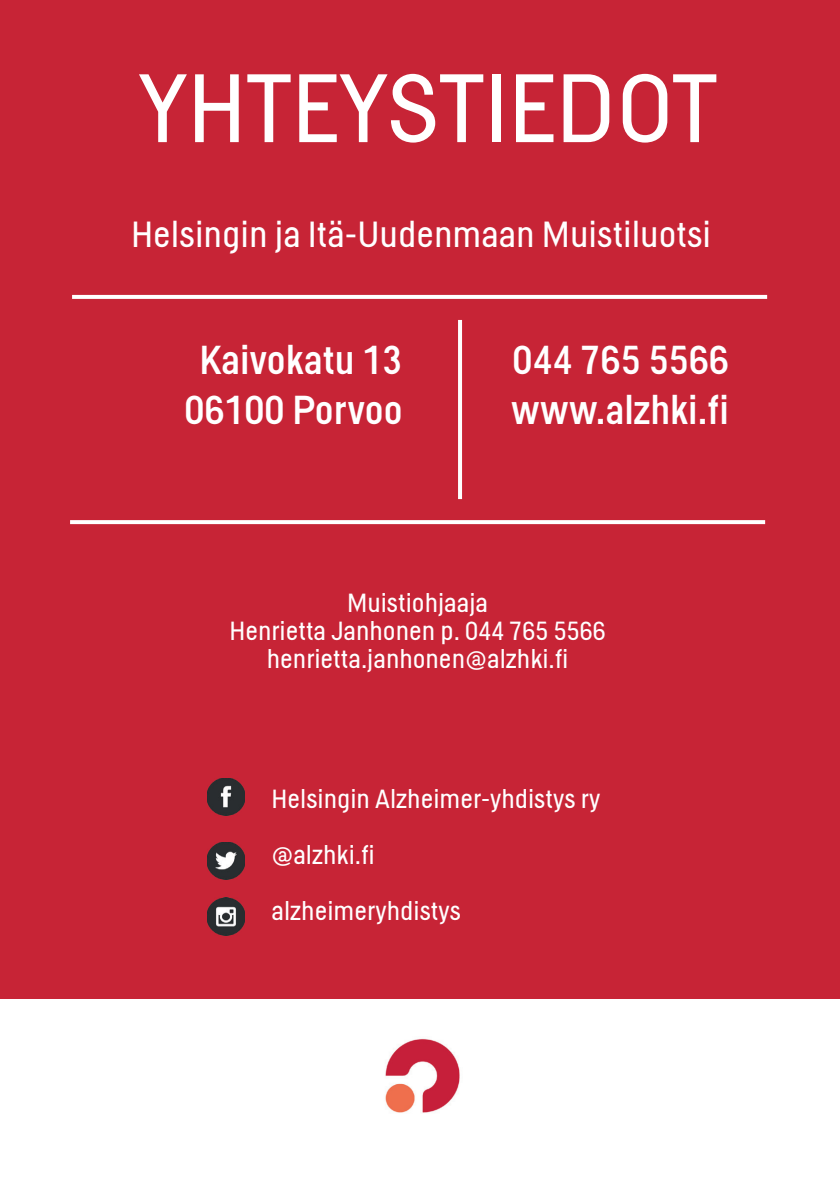
<style>
.page{position:relative;width:840px;height:1191px;background:#fff}
.page>*{position:absolute;margin:0;border:0;box-sizing:border-box;transform-origin:0 0}
.t1{font:96px "Helsinki";color:#fff}
.t2{font:40px/49.6px "Helsinki";color:#fff;text-align:center}
.t3{font:36px "Helsinki";color:#fff}
.t4{font:26px/28px "Helsinki";color:#fff;text-align:center}
</style>
<div class="page">
<div style="left:0;top:0;width:839px;height:998px;background:#c72436"></div>
<svg style="left:72px;top:295px;width:694px;height:4px;background:#fdfafa"></svg>
<svg style="left:70px;top:520px;width:694px;height:4px;background:#fdf8f8"></svg>
<hr style="left:458px;top:320px;width:4px;height:179px;background:#fff">
<img style="left:385px;top:1038px;width:75px;height:75px">
<img style="left:207px;top:778px;width:37px;height:37px">
<img style="left:207px;top:842px;width:37px;height:37px">
<img style="left:207px;top:897px;width:37px;height:38px">
<h1 class="t1" style="left:138px;top:50px;width:580px">YHTEYSTIEDOT</h1>
<h3 class="t3" style="left:131px;top:213px;width:581px">Helsingin ja Itä-Uudenmaan Muistiluotsi</h3>
<h2 class="t2" style="left:184px;top:334px;width:219px">Kaivokatu 13<br>06100 Porvoo</h2>
<h2 class="t2" style="left:511px;top:334px;width:219px;text-align:left">044 765 5566 www.alzhki.fi</h2>
<p class="t4" style="left:229px;top:587px;width:378px">Muistiohjaaja<br>Henrietta Janhonen p. 044 765 5566 henrietta.janhonen@alzhki.fi</p>
<p class="t4" style="left:271px;top:769px;width:330px;line-height:56px;text-align:left">Helsingin Alzheimer-yhdistys ry @alzhki.fi<br>alzheimeryhdistys</p>
</div>
